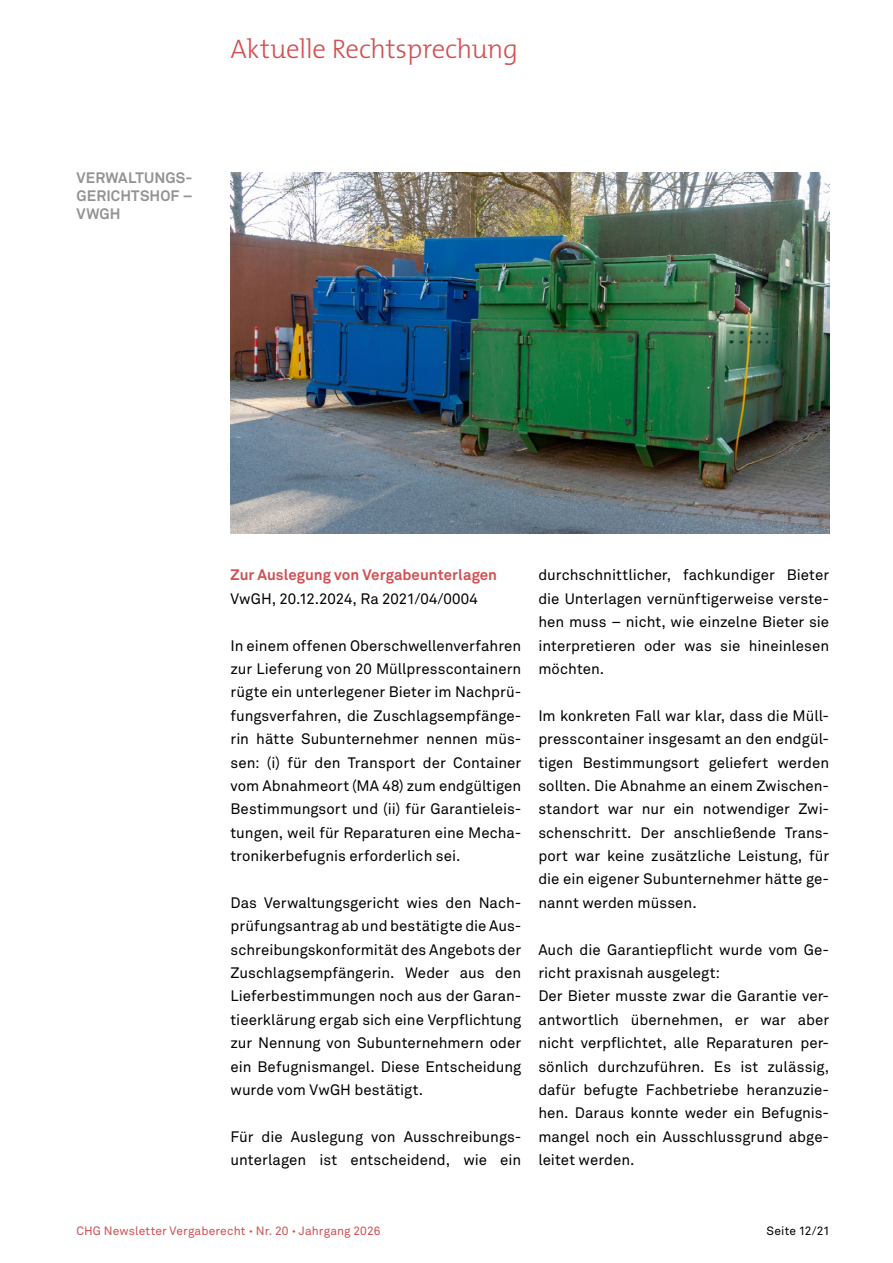
<style>
.page{position:relative;width:893px;height:1263px;background:#fff}
.page>*{position:absolute;margin:0;border:0;box-sizing:border-box;transform-origin:0 0}
.t1{font:300 27px "The Mix B W3";letter-spacing:-.015em;color:#d24f52}
.t2{font:15px/23.4px "Akkurat Pro";color:#000;text-align:justify}
.t3{font:700 15px "Akkurat Pro";letter-spacing:.005em;color:#d24f52}
.t4{font:700 15px/18px "Akkurat Pro";letter-spacing:.005em;color:#959391;text-align:justify}
.t5{font:12px "Akkurat Pro";letter-spacing:.01em;color:#d24f52}
.t6{font:12px "Akkurat Pro";letter-spacing:.01em;color:#000}
.s1{font-family:"The Mix B W3";font-weight:300}
</style>
<div class="page">
<img style="left:230px;top:172px;width:599px;height:362px">
<h1 class="t1" style="left:230px;top:32px;width:289px">Aktuelle Rechtsprechung</h1>
<p class="t4" style="left:77px;top:168px;width:118px">VERWALTUNGS-GERICHTSHOF – VWGH</p>
<p class="t3" style="left:230px;top:566px;width:268px">Zur Auslegung von Vergabeunterlagen</p>
<p class="t2" style="left:230px;top:587px;width:249px">VwGH, 20.12.2024, Ra 2021/04/0004</p>
<p class="t2" style="left:230px;top:634px;width:292px">In einem offenen Oberschwellenverfahren zur Lieferung von 20 Müllpresscontainern rügte ein unterlegener Bieter im Nachprü&shy;fungsverfahren, die Zuschlagsempfänge&shy;rin hätte Subunternehmer nennen müs&shy;sen: (i) für den Transport der Container vom Abnahmeort (MA 48) zum endgültigen Bestimmungsort und (ii) für Garantieleis&shy;tungen, weil für Reparaturen eine Mecha&shy;tronikerbefugnis erforderlich sei.</p>
<p class="t2" style="left:230px;top:891px;width:292px">Das Verwaltungsgericht wies den Nach&shy;prüfungsantrag ab und bestätigte die Aus&shy;schreibungskonformität des Angebots der Zuschlagsempfängerin. Weder aus den Lieferbestimmungen noch aus der Garan&shy;tieerklärung ergab sich eine Verpflichtung zur Nennung von Subunternehmern oder ein Befugnismangel. Diese Entscheidung wurde vom VwGH bestätigt.</p>
<p class="t2" style="left:230px;top:1125px;width:292px">Für die Auslegung von Ausschreibungs&shy;unterlagen ist entscheidend, wie ein</p>
<p class="t2" style="left:538px;top:564px;width:292px">durchschnittlicher, fachkundiger Bieter die Unterlagen vernünftigerweise verste&shy;hen muss – nicht, wie einzelne Bieter sie interpretieren oder was sie hineinlesen möchten.</p>
<p class="t2" style="left:538px;top:704px;width:292px">Im konkreten Fall war klar, dass die Müll&shy;presscontainer insgesamt an den endgül&shy;tigen Bestimmungsort geliefert werden sollten. Die Abnahme an einem Zwischen&shy;standort war nur ein notwendiger Zwi&shy;schenschritt. Der anschließende Trans&shy;port war keine zusätzliche Leistung, für die ein eigener Subunternehmer hätte ge&shy;nannt werden müssen.</p>
<p class="t2" style="left:538px;top:938px;width:292px;text-align:left">Auch die Garantiepflicht wurde vom Ge&shy;richt praxisnah ausgelegt:<br>Der Bieter musste zwar die Garantie ver&shy;antwortlich übernehmen, er war aber nicht verpflichtet, alle Reparaturen per&shy;sönlich durchzuführen. Es ist zulässig, dafür befugte Fachbetriebe heranzuzie&shy;hen. Daraus konnte weder ein Befugnis&shy;mangel noch ein Ausschlussgrund abge&shy;leitet werden.</p>
<p class="t5" style="left:77px;top:1224px;width:305px">CHG Newsletter Vergaberecht <span class="s1">•</span> Nr. 20 <span class="s1">•</span> Jahrgang 2026</p>
<p class="t6" style="left:767px;top:1224px;width:65px">Seite 12/21</p>
</div>
